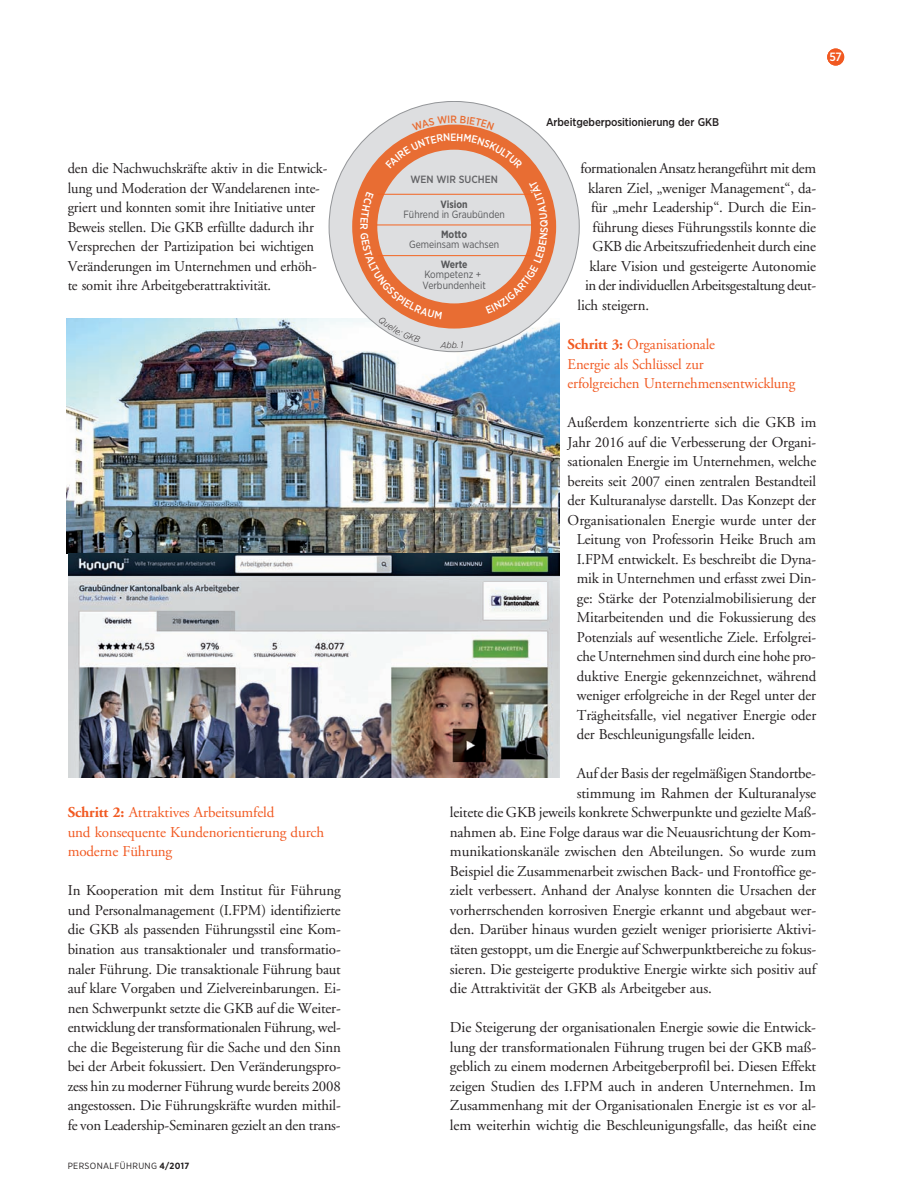
<style>
.page{position:relative;width:897px;height:1195px;background:#fff}
.page>*{position:absolute;margin:0;border:0;box-sizing:border-box;transform-origin:0 0}
.t1{font:15px/19.5px "Adobe Garamond";letter-spacing:-.01em;color:#231f20;text-align:justify}
.t2{font:15px/19.5px "Adobe Garamond";letter-spacing:-.01em;color:#231f20;scale:.96 1}
.t3{font:15px/19.5px "Adobe Garamond";letter-spacing:-.01em;color:#f15921}
.t4{font:500 12px "Gotham Narrow";color:#fff}
.t5{font:500 11.25px "Gotham Narrow";letter-spacing:-.01em;color:#231f20}
.t6{font:10.5px/10.5px "Gotham Narrow";color:#57585a;scale:.95 1}
.t7{font:700 10.5px "Gotham Narrow";color:#57585a;scale:.95 1}
.t8{font:500 10.5px "Gotham Narrow";color:#636366}
.t9{font:9px "Gotham Narrow";letter-spacing:.04em;color:#231f20}
.s1{font-weight:700}
</style>
<div class="page">
<div style="left:827px;top:48px;width:17px;height:17px;background:#f15921;border-radius:50%"></div>
<img style="left:67px;top:318px;width:492px;height:459px">
<div style="left:329px;top:101px;width:250px;height:250px;background:#dddee0;border-radius:50%"></div>
<div style="left:352px;top:124px;width:204px;height:204px;background:#e86d33;border-radius:50%"></div>
<div style="left:377px;top:150px;width:154px;height:153px;background:#dddee0;border-radius:50%"></div>
<hr style="left:377px;top:255px;width:153px;height:1px;background:#f36421">
<hr style="left:376px;top:224px;width:156px;height:1px;background:#f36421">
<hr style="left:377px;top:194px;width:153px;height:1px;background:#f36421">
<svg style="left:385px;top:115px;width:137px;height:54px"></svg>
<svg style="left:485px;top:180px;width:63px;height:134px"></svg>
<svg style="left:360px;top:192px;width:103px;height:156px"></svg>
<p class="t2" style="left:68px;top:159px;width:272px">den die Nachwuchskräfte aktiv in die Entwick&shy;lung und Moderation der Wandelarenen inte&shy;griert und konnten somit ihre Initiative unter Beweis stellen. Die GKB erfüllte dadurch ihr Versprechen der Partizipation bei wichtigen Veränderungen im Unternehmen und erhöh&shy;te somit ihre Arbeitgeberattraktivität.</p>
<p class="t3" style="left:68px;top:803px;width:258px"><span class="s1">Schritt 2:</span> Attraktives Arbeitsumfeld<br>und konsequente Kundenorientierung durch moderne Führung</p>
<p class="t1" style="left:68px;top:881px;width:275px">In Kooperation mit dem Institut für Führung und Personalmanagement (I.FPM) identifizierte die GKB als passenden Führungsstil eine Kom&shy;bination aus transaktionaler und transformatio&shy;naler Führung. Die transaktionale Führung baut auf klare Vorgaben und Zielvereinbarungen. Ei&shy;nen Schwerpunkt setzte die GKB auf die Weiter&shy;entwicklung der transformationalen Führung, wel&shy;che die Begeisterung für die Sache und den Sinn bei der Arbeit fokussiert. Den Veränderungspro&shy;zess hin zu moderner Führung wurde bereits 2008 angestossen. Die Führungskräfte wurden mithil&shy;fe von Leadership-Seminaren gezielt an den trans-</p>
<p class="t9" style="left:68px;top:1159px;width:123px">PERSONALFÜHRUNG <span class="s1">4/2017</span></p>
<p class="t4" style="left:829px;top:49px;width:14px">57</p>
<p class="t5" style="left:546px;top:114px;width:174px">Arbeitgeberpositionierung der GKB</p>
<p class="t1" style="left:580px;top:159px;width:237px">formationalen Ansatz herangeführt mit dem</p>
<p class="t1" style="left:588px;top:179px;width:229px">klaren Ziel, „weniger Management“, da-</p>
<p class="t1" style="left:591px;top:198px;width:226px">für „mehr Leadership“. Durch die Ein-</p>
<p class="t1" style="left:592px;top:218px;width:225px">führung dieses Führungsstils konnte die</p>
<p class="t1" style="left:592px;top:237px;width:225px">GKB die Arbeitszufriedenheit durch eine</p>
<p class="t1" style="left:589px;top:257px;width:228px">klare Vision und gesteigerte Autonomie</p>
<p class="t1" style="left:585px;top:276px;width:232px">in der individuellen Arbeitsgestaltung deut-</p>
<p class="t1" style="left:577px;top:296px;width:73px">lich steigern.</p>
<p class="t3" style="left:567px;top:335px;width:229px"><span class="s1">Schritt 3:</span> Organisationale<br>Energie als Schlüssel zur<br>erfolgreichen Unternehmensentwicklung</p>
<p class="t1" style="left:567px;top:413px;width:250px">Außerdem konzentrierte sich die GKB im</p>
<p class="t1" style="left:567px;top:432px;width:250px">Jahr 2016 auf die Verbesserung der Organi-</p>
<p class="t1" style="left:567px;top:452px;width:250px">sationalen Energie im Unternehmen, welche</p>
<p class="t1" style="left:567px;top:471px;width:250px">bereits seit 2007 einen zentralen Bestandteil</p>
<p class="t1" style="left:567px;top:491px;width:250px">der Kulturanalyse darstellt. Das Konzept der</p>
<p class="t1" style="left:567px;top:510px;width:250px">Organisationalen Energie wurde unter der</p>
<p class="t1" style="left:576px;top:530px;width:241px">Leitung von Professorin Heike Bruch am</p>
<p class="t1" style="left:576px;top:549px;width:241px">I.FPM entwickelt. Es beschreibt die Dyna-</p>
<p class="t1" style="left:576px;top:569px;width:241px">mik in Unternehmen und erfasst zwei Din-</p>
<p class="t1" style="left:576px;top:588px;width:241px">ge: Stärke der Potenzialmobilisierung der</p>
<p class="t1" style="left:576px;top:608px;width:240px">Mitarbeitenden und die Fokussierung des</p>
<p class="t1" style="left:576px;top:627px;width:241px">Potenzials auf wesentliche Ziele. Erfolgrei-</p>
<p class="t1" style="left:576px;top:647px;width:240px">che Unternehmen sind durch eine hohe pro-</p>
<p class="t1" style="left:576px;top:666px;width:241px">duktive Energie gekennzeichnet, während</p>
<p class="t1" style="left:576px;top:686px;width:241px">weniger erfolgreiche in der Regel unter der</p>
<p class="t1" style="left:576px;top:705px;width:241px">Trägheitsfalle, viel negativer Energie oder</p>
<p class="t1" style="left:576px;top:725px;width:180px">der Beschleunigungsfalle leiden.</p>
<p class="t1" style="left:576px;top:764px;width:240px">Auf der Basis der regelmäßigen Standortbe-</p>
<p class="t1" style="left:576px;top:783px;width:241px">stimmung im Rahmen der Kulturanalyse</p>
<p class="t1" style="left:450px;top:803px;width:367px">leitete die GKB jeweils konkrete Schwerpunkte und gezielte Maß-</p>
<p class="t1" style="left:450px;top:822px;width:367px">nahmen ab. Eine Folge daraus war die Neuausrichtung der Kom-</p>
<p class="t1" style="left:450px;top:842px;width:368px">munikationskanäle zwischen den Abteilungen. So wurde zum</p>
<p class="t1" style="left:450px;top:861px;width:367px">Beispiel die Zusammenarbeit zwischen Back- und Front office ge-</p>
<p class="t1" style="left:450px;top:881px;width:367px">zielt verbessert. Anhand der Analyse konnten die Ursachen der</p>
<p class="t1" style="left:450px;top:900px;width:368px">vorherrschenden korrosiven Energie erkannt und abgebaut wer-</p>
<p class="t1" style="left:450px;top:920px;width:368px">den. Darüber hinaus wurden gezielt weniger priorisierte Aktivi-</p>
<p class="t1" style="left:450px;top:939px;width:368px">täten gestoppt, um die Energie auf Schwerpunktbereiche zu fokus-</p>
<p class="t1" style="left:450px;top:959px;width:367px">sieren. Die gesteigerte produktive Energie wirkte sich positiv auf</p>
<p class="t1" style="left:450px;top:978px;width:263px">die Attraktivität der GKB als Arbeitgeber aus.</p>
<p class="t1" style="left:450px;top:1017px;width:368px">Die Steigerung der organisationalen Energie sowie die Entwick&shy;lung der transformationalen Führung trugen bei der GKB maß&shy;geblich zu einem modernen Arbeitgeberprofil bei. Diesen Effekt zeigen Studien des I.FPM auch in anderen Unternehmen. Im Zusammenhang mit der Organisationalen Energie ist es vor al&shy;lem weiterhin wichtig die Beschleunigungsfalle, das heißt eine</p>
<p class="t8" style="left:410px;top:173px;width:89px">WEN WIR SUCHEN</p>
<p class="t7" style="left:440px;top:197px;width:30px">Vision</p>
<p class="t6" style="left:403px;top:209px;width:108px">Führend in Graubünden</p>
<p class="t7" style="left:441px;top:227px;width:29px">Motto</p>
<p class="t6" style="left:409px;top:239px;width:96px">Gemeinsam wachsen</p>
<p class="t7" style="left:440px;top:257px;width:30px">Werte</p>
<p class="t6" style="left:422px;top:269px;width:68px">Kompetenz +<br>Verbundenheit</p>
</div>
